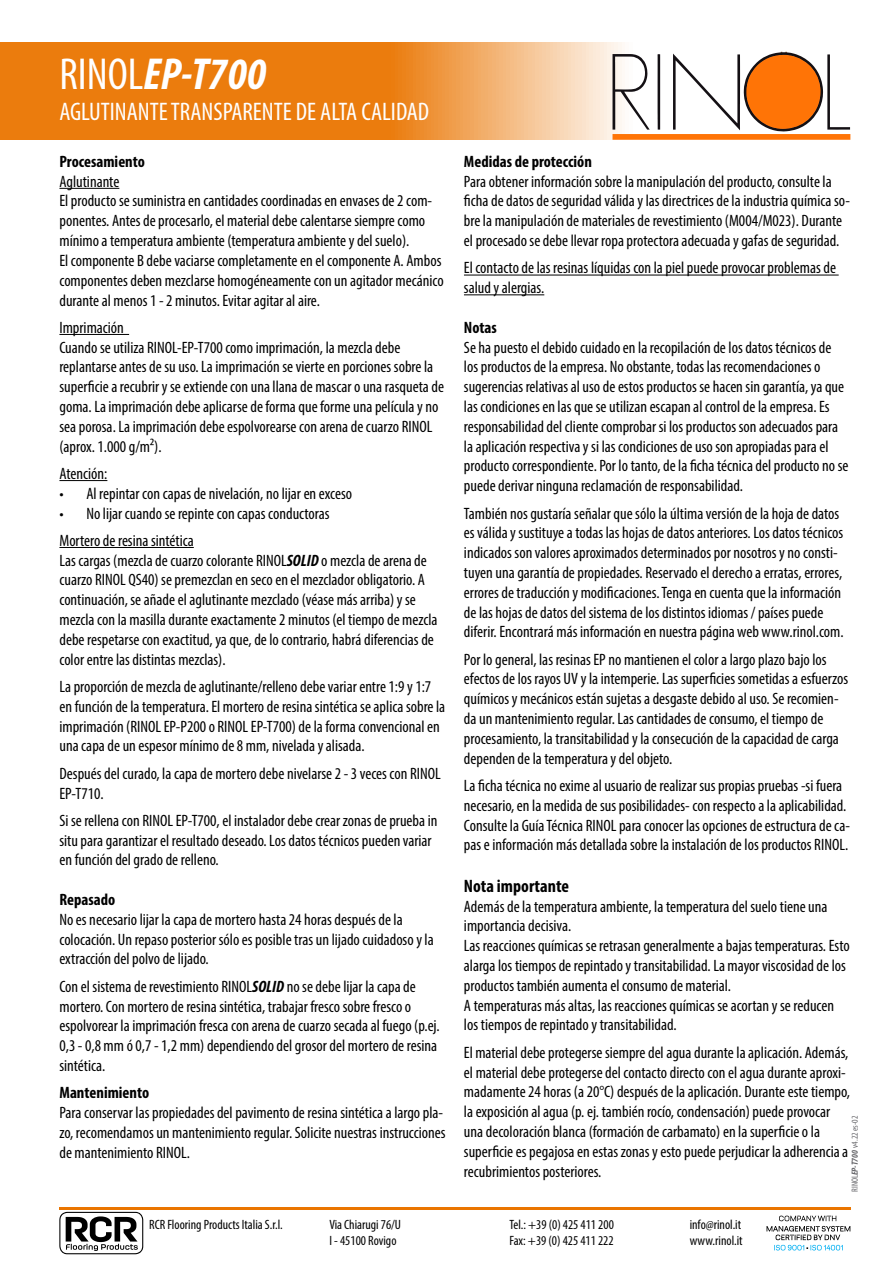
<style>
.page{position:relative;width:893px;height:1263px;background:#fff}
.page>*{position:absolute;margin:0;border:0;box-sizing:border-box;transform-origin:0 0}
.t1{font:italic 700 condensed 45px "Myriad Pro";color:#fff}
.t2{font:condensed 25.5px "Myriad Pro";color:#fff}
.t3{font:700 condensed 18px "Myriad Pro";color:#000}
.t4{font:condensed 16.5px/19.8px "Myriad Pro";color:#000}
.t5{font:700 condensed 16.5px "Myriad Pro";color:#000}
.t6{font:condensed 13.5px/16.2px "Myriad Pro";color:#000}
.t7{font:condensed 9px "Myriad Pro";color:#67676b}
.s1{font-weight:400;font-style:normal}
.s2{font-weight:700;font-style:italic}
</style>
<div class="page">
<hr style="left:59px;top:188px;width:60px;height:1px;background:#000">
<hr style="left:59px;top:334px;width:70px;height:1px;background:#000">
<hr style="left:59px;top:480px;width:48px;height:1px;background:#000">
<hr style="left:59px;top:547px;width:135px;height:1px;background:#000">
<hr style="left:464px;top:275px;width:375px;height:1px;background:#000">
<hr style="left:464px;top:294px;width:80px;height:1px;background:#000">
<hr style="left:59px;top:1207px;width:791px;height:2px;background:#ea7500">
<svg style="left:0;top:42px;width:851px;height:98px;background:#ef9943"></svg>
<svg style="left:612px;top:54px;width:38px;height:76px"></svg>
<svg style="left:657px;top:54px;width:3px;height:76px"></svg>
<svg style="left:673px;top:52px;width:177px;height:80px"></svg>
<div style="left:612px;top:134px;width:238px;height:6px;background:#ff7406"></div>
<svg style="left:59px;top:1212px;width:84px;height:42px"></svg>
<svg style="left:766px;top:1215px;width:84px;height:36px"></svg>
<h1 class="t1" style="left:60px;top:46px;width:208px"><span class="s1">RINOL</span>EP-T700</h1>
<h2 class="t2" style="left:60px;top:96px;width:371px">AGLUTINANTE TRANSPARENTE DE ALTA CALIDAD</h2>
<p class="t5" style="left:59px;top:151px;width:87px">Procesamiento</p>
<p class="t4" style="left:59px;top:171px;width:386px">Aglutinante<br>El producto se suministra en cantidades coordinadas en envases de 2 com&shy;ponentes. Antes de procesarlo, el material debe calentarse siempre como mínimo a temperatura ambiente (temperatura ambiente y del suelo).<br>El componente B debe vaciarse completamente en el componente A. Ambos componentes deben mezclarse homogéneamente con un agitador mecánico durante al menos 1 - 2 minutos. Evitar agitar al aire.</p>
<p class="t4" style="left:59px;top:317px;width:386px">Imprimación<br>Cuando se utiliza RINOL-EP-T700 como imprimación, la mezcla debe replantarse antes de su uso. La imprimación se vierte en porciones sobre la superficie a recubrir y se extiende con una llana de mascar o una rasqueta de goma. La imprimación debe aplicarse de forma que forme una película y no sea porosa. La imprimación debe espolvorearse con arena de cuarzo RINOL (aprox. 1.000 g/m2).</p>
<p class="t4" style="left:59px;top:463px;width:49px">Atención:</p>
<p class="t4" style="left:59px;top:483px;width:294px">• Al repintar con capas de nivelación, no lijar en exceso</p>
<p class="t4" style="left:59px;top:499px;width:272px;line-height:27.3px">• No lijar cuando se repinte con capas conductoras<br>Mortero de resina sintética</p>
<p class="t4" style="left:59px;top:550px;width:380px">Las cargas (mezcla de cuarzo colorante RINOL<span class="s2">SOLID</span> o mezcla de arena de cuarzo RINOL QS40) se premezclan en seco en el mezclador obligatorio. A continuación, se añade el aglutinante mezclado (véase más arriba) y se mezcla con la masilla durante exactamente 2 minutos (el tiempo de mezcla debe respetarse con exactitud, ya que, de lo contrario, habrá diferencias de color entre las distintas mezclas).</p>
<p class="t4" style="left:59px;top:676px;width:387px">La proporción de mezcla de aglutinante/relleno debe variar entre 1:9 y 1:7 en función de la temperatura. El mortero de resina sintética se aplica sobre la imprimación (RINOL EP-P200 o RINOL EP-T700) de la forma convencional en una capa de un espesor mínimo de 8 mm, nivelada y alisada.</p>
<p class="t4" style="left:59px;top:763px;width:383px">Después del curado, la capa de mortero debe nivelarse 2 - 3 veces con RINOL<br>EP-T710.</p>
<p class="t4" style="left:59px;top:810px;width:379px">Si se rellena con RINOL EP-T700, el instalador debe crear zonas de prueba in situ para garantizar el resultado deseado. Los datos técnicos pueden variar en función del grado de relleno.</p>
<p class="t5" style="left:59px;top:889px;width:57px">Repasado</p>
<p class="t4" style="left:59px;top:909px;width:376px">No es necesario lijar la capa de mortero hasta 24 horas después de la colocación. Un repaso posterior sólo es posible tras un lijado cuidadoso y la extracción del polvo de lijado.</p>
<p class="t4" style="left:59px;top:976px;width:382px">Con el sistema de revestimiento RINOL<span class="s2">SOLID</span> no se debe lijar la capa de mortero. Con mortero de resina sintética, trabajar fresco sobre fresco o espolvorear la imprimación fresca con arena de cuarzo secada al fuego (p.ej.<br>0,3 - 0,8 mm ó 0,7 - 1,2 mm) dependiendo del grosor del mortero de resina sintética.</p>
<p class="t5" style="left:59px;top:1082px;width:91px">Mantenimiento</p>
<p class="t4" style="left:59px;top:1102px;width:388px">Para conservar las propiedades del pavimento de resina sintética a largo pla&shy;zo, recomendamos un mantenimiento regular. Solicite nuestras instrucciones de mantenimiento RINOL.</p>
<p class="t5" style="left:464px;top:151px;width:129px">Medidas de protección</p>
<p class="t4" style="left:464px;top:171px;width:387px">Para obtener información sobre la manipulación del producto, consulte la ficha de datos de seguridad válida y las directrices de la industria química so&shy;bre la manipulación de materiales de revestimiento (M004/M023). Durante el procesado se debe llevar ropa protectora adecuada y gafas de seguridad.</p>
<p class="t4" style="left:464px;top:258px;width:374px">El contacto de las resinas líquidas con la piel puede provocar problemas de salud y alergias.</p>
<p class="t5" style="left:464px;top:317px;width:34px">Notas</p>
<p class="t4" style="left:464px;top:337px;width:386px">Se ha puesto el debido cuidado en la recopilación de los datos técnicos de los productos de la empresa. No obstante, todas las recomendaciones o sugerencias relativas al uso de estos productos se hacen sin garantía, ya que las condiciones en las que se utilizan escapan al control de la empresa. Es responsabilidad del cliente comprobar si los productos son adecuados para la aplicación respectiva y si las condiciones de uso son apropiadas para el producto correspondiente. Por lo tanto, de la ficha técnica del producto no se puede derivar ninguna reclamación de responsabilidad.</p>
<p class="t4" style="left:464px;top:503px;width:381px">También nos gustaría señalar que sólo la última versión de la hoja de datos es válida y sustituye a todas las hojas de datos anteriores. Los datos técnicos indicados son valores aproximados determinados por nosotros y no consti&shy;tuyen una garantía de propiedades. Reservado el derecho a erratas, errores, errores de traducción y modificaciones. Tenga en cuenta que la información de las hojas de datos del sistema de los distintos idiomas / países puede diferir. Encontrará más información en nuestra página web www.rinol.com.</p>
<p class="t4" style="left:464px;top:649px;width:386px">Por lo general, las resinas EP no mantienen el color a largo plazo bajo los efectos de los rayos UV y la intemperie. Las superficies sometidas a esfuerzos químicos y mecánicos están sujetas a desgaste debido al uso. Se recomien&shy;da un mantenimiento regular. Las cantidades de consumo, el tiempo de procesamiento, la transitabilidad y la consecución de la capacidad de carga dependen de la temperatura y del objeto.</p>
<p class="t4" style="left:464px;top:775px;width:387px">La ficha técnica no exime al usuario de realizar sus propias pruebas -si fuera necesario, en la medida de sus posibilidades- con respecto a la aplicabilidad.<br>Consulte la Guía Técnica RINOL para conocer las opciones de estructura de ca&shy;pas e información más detallada sobre la instalación de los productos RINOL.</p>
<p class="t3" style="left:464px;top:874px;width:107px">Nota importante</p>
<p class="t4" style="left:464px;top:896px;width:387px">Además de la temperatura ambiente, la temperatura del suelo tiene una importancia decisiva.<br>Las reacciones químicas se retrasan generalmente a bajas temperaturas. Esto alarga los tiempos de repintado y transitabilidad. La mayor viscosidad de los productos también aumenta el consumo de material.<br>A temperaturas más altas, las reacciones químicas se acortan y se reducen los tiempos de repintado y transitabilidad.</p>
<p class="t4" style="left:464px;top:1042px;width:388px">El material debe protegerse siempre del agua durante la aplicación. Además, el material debe protegerse del contacto directo con el agua durante aproxi&shy;madamente 24 horas (a 20°C) después de la aplicación. Durante este tiempo, la exposición al agua (p. ej. también rocío, condensación) puede provocar una decoloración blanca (formación de carbamato) en la superficie o la superficie es pegajosa en estas zonas y esto puede perjudicar la adherencia a recubrimientos posteriores.</p>
<p class="t7" style="left:849px;top:1192px;width:78px;rotate:-90deg">RINOL<span class="s2">EP-T700</span> v4.22 es-02</p>
<p class="t6" style="left:149px;top:1216px;width:135px">RCR Flooring Products Italia S.r.l.</p>
<p class="t6" style="left:329px;top:1216px;width:73px">Via Chiarugi 76/U<br>I - 45100 Rovigo</p>
<p class="t6" style="left:510px;top:1216px;width:106px">Tel.: +39 (0) 425 411 200<br>Fax: +39 (0) 425 411 222</p>
<p class="t6" style="left:690px;top:1216px;width:54px">info@rinol.it www.rinol.it</p>
</div>
